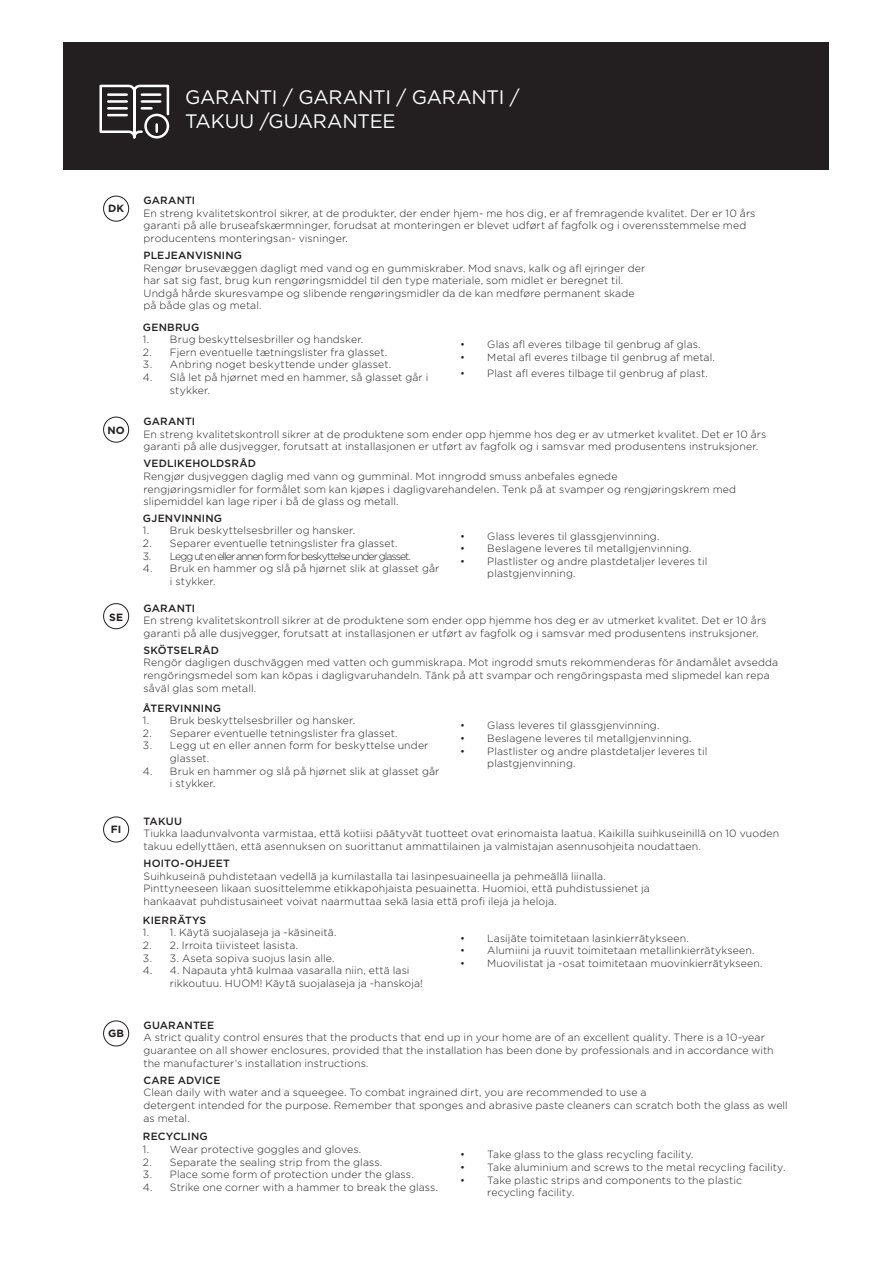
<style>
.page{position:relative;width:893px;height:1263px;background:#fff}
.page>*{position:absolute;margin:0;border:0;box-sizing:border-box;transform-origin:0 0}
.t1{font:19.5px/24px "Gotham";letter-spacing:-.01em;color:#fff}
.t2{font:300 10.5px/12.6px "Gotham";letter-spacing:.01em;color:#231f20}
.t3{font:500 10.5px "Gotham";letter-spacing:.015em;color:#231f20}
.t4{font:300 10.5px "Gotham";letter-spacing:-.09em;color:#231f20}
.t5{font:700 10.5px "Gotham";letter-spacing:.03em;color:#231f20}
</style>
<div class="page">
<div style="left:103px;top:417px;width:26px;height:26px;border:1px solid #231f20;border-radius:50%"></div>
<div style="left:103px;top:196px;width:26px;height:26px;border:1px solid #231f20;border-radius:50%"></div>
<div style="left:64px;top:43px;width:765px;height:127px;background:#231f20"></div>
<svg style="left:99px;top:84px;width:71px;height:55px"></svg>
<div style="left:103px;top:603px;width:26px;height:26px;border:1px solid #231f20;border-radius:50%"></div>
<div style="left:103px;top:816px;width:26px;height:26px;border:1px solid #231f20;border-radius:50%"></div>
<div style="left:103px;top:1020px;width:26px;height:26px;border:1px solid #231f20;border-radius:50%"></div>
<h1 class="t1" style="left:185px;top:85px;width:336px">GARANTI / GARANTI / GARANTI /<br>TAKUU /GUARANTEE</h1>
<p class="t5" style="left:108px;top:202px;width:18px">DK</p>
<p class="t5" style="left:107px;top:424px;width:19px">NO</p>
<p class="t5" style="left:109px;top:610px;width:16px">SE</p>
<p class="t5" style="left:111px;top:822px;width:12px">FI</p>
<p class="t5" style="left:108px;top:1026px;width:18px">GB</p>
<p class="t3" style="left:144px;top:193px;width:53px">GARANTI</p>
<p class="t2" style="left:144px;top:206px;width:613px">En streng kvalitetskontrol sikrer, at de produkter, der ender hjem- me hos dig, er af fremragende kvalitet. Der er 10 års garanti på alle bruseafskærmninger, forudsat at monteringen er blevet udført af fagfolk og i overensstemmelse med producentens monteringsan- visninger.</p>
<p class="t3" style="left:144px;top:248px;width:100px">PLEJEANVISNING</p>
<p class="t2" style="left:144px;top:261px;width:503px">Rengør brusevæggen dagligt med vand og en gummiskraber. Mod snavs, kalk og afl ejringer der har sat sig fast, brug kun rengøringsmiddel til den type materiale, som midlet er beregnet til.<br>Undgå hårde skuresvampe og slibende rengøringsmidler da de kan medføre permanent skade på både glas og metal.</p>
<p class="t3" style="left:143px;top:320px;width:58px">GENBRUG</p>
<p class="t2" style="left:143px;top:333px;width:222px">1. Brug beskyttelsesbriller og handsker.</p>
<p class="t2" style="left:143px;top:345px;width:246px">2. Fjern eventuelle tætningslister fra glasset.</p>
<p class="t2" style="left:143px;top:358px;width:250px">3. Anbring noget beskyttende under glasset.</p>
<p class="t2" style="left:170px;top:371px;width:260px;text-indent:-27px">4. Slå let på hjørnet med en hammer, så glasset går i stykker.</p>
<p class="t2" style="left:460px;top:338px;width:242px">• Glas afl everes tilbage til genbrug af glas.</p>
<p class="t2" style="left:460px;top:351px;width:256px">• Metal afl everes tilbage til genbrug af metal.</p>
<p class="t2" style="left:460px;top:367px;width:249px">• Plast afl everes tilbage til genbrug af plast.</p>
<p class="t3" style="left:143px;top:414px;width:53px">GARANTI</p>
<p class="t2" style="left:143px;top:427px;width:624px">En streng kvalitetskontroll sikrer at de produktene som ender opp hjemme hos deg er av utmerket kvalitet. Det er 10 års garanti på alle dusjvegger, forutsatt at installasjonen er utført av fagfolk og i samsvar med produsentens instruksjoner.</p>
<p class="t3" style="left:143px;top:457px;width:114px">VEDLIKEHOLDSRÅD</p>
<p class="t2" style="left:143px;top:470px;width:594px">Rengjør dusjveggen daglig med vann og gumminal. Mot inngrodd smuss anbefales egnede<br>rengjøringsmidler for formålet som kan kjøpes i dagligvarehandelen. Tenk på at svamper og rengjøringskrem med slipemiddel kan lage riper i bå de glass og metall.</p>
<p class="t3" style="left:143px;top:511px;width:81px">GJENVINNING</p>
<p class="t2" style="left:143px;top:524px;width:214px">1. Bruk beskyttelsesbriller og hansker.</p>
<p class="t2" style="left:143px;top:537px;width:256px">2. Separer eventuelle tetningslister fra glasset.</p>
<p class="t4" style="left:143px;top:549px;width:269px">3. Legg ut en eller annen form for beskyttelse under glasset.</p>
<p class="t2" style="left:170px;top:562px;width:271px;text-indent:-27px">4. Bruk en hammer og slå på hjørnet slik at glasset går i stykker.</p>
<p class="t2" style="left:460px;top:529px;width:201px">• Glass leveres til glassgjenvinning.</p>
<p class="t2" style="left:460px;top:542px;width:233px">• Beslagene leveres til metallgjenvinning.</p>
<p class="t2" style="left:487px;top:555px;width:222px;text-indent:-27px">• Plastlister og andre plastdetaljer leveres til plastgjenvinning.</p>
<p class="t3" style="left:144px;top:601px;width:53px">GARANTI</p>
<p class="t2" style="left:144px;top:614px;width:624px">En streng kvalitetskontroll sikrer at de produktene som ender opp hjemme hos deg er av utmerket kvalitet. Det er 10 års garanti på alle dusjvegger, forutsatt at installasjonen er utført av fagfolk og i samsvar med produsentens instruksjoner.</p>
<p class="t3" style="left:144px;top:643px;width:77px">SKÖTSELRÅD</p>
<p class="t2" style="left:144px;top:656px;width:636px">Rengör dagligen duschväggen med vatten och gummiskrapa. Mot ingrodd smuts rekommenderas för ändamålet avsedda rengöringsmedel som kan köpas i dagligvaruhandeln. Tänk på att svampar och rengöringspasta med slipmedel kan repa såväl glas som metall.</p>
<p class="t3" style="left:143px;top:701px;width:80px">ÅTERVINNING</p>
<p class="t2" style="left:143px;top:714px;width:214px">1. Bruk beskyttelsesbriller og hansker.</p>
<p class="t2" style="left:143px;top:726px;width:256px">2. Separer eventuelle tetningslister fra glasset.</p>
<p class="t2" style="left:170px;top:739px;width:260px;text-indent:-27px">3. Legg ut en eller annen form for beskyttelse under glasset.</p>
<p class="t2" style="left:170px;top:764px;width:271px;text-indent:-27px">4. Bruk en hammer og slå på hjørnet slik at glasset går i stykker.</p>
<p class="t2" style="left:460px;top:719px;width:201px">• Glass leveres til glassgjenvinning.</p>
<p class="t2" style="left:460px;top:732px;width:233px">• Beslagene leveres til metallgjenvinning.</p>
<p class="t2" style="left:487px;top:744px;width:222px;text-indent:-27px">• Plastlister og andre plastdetaljer leveres til plastgjenvinning.</p>
<p class="t3" style="left:144px;top:814px;width:40px">TAKUU</p>
<p class="t2" style="left:144px;top:827px;width:637px">Tiukka laadunvalvonta varmistaa, että kotiisi päätyvät tuotteet ovat erinomaista laatua. Kaikilla suihkuseinillä on 10 vuoden takuu edellyttäen, että asennuksen on suorittanut ammattilainen ja valmistajan asennusohjeita noudattaen.</p>
<p class="t3" style="left:144px;top:856px;width:88px">HOITO-OHJEET</p>
<p class="t2" style="left:144px;top:869px;width:508px">Suihkuseinä puhdistetaan vedellä ja kumilastalla tai lasinpesuaineella ja pehmeällä liinalla.<br>Pinttyneeseen likaan suosittelemme etikkapohjaista pesuainetta. Huomioi, että puhdistussienet ja hankaavat puhdistusaineet voivat naarmuttaa sekä lasia että profi ileja ja heloja.</p>
<p class="t3" style="left:143px;top:913px;width:65px">KIERRÄTYS</p>
<p class="t2" style="left:143px;top:926px;width:195px">1. 1. Käytä suojalaseja ja -käsineitä.</p>
<p class="t2" style="left:143px;top:939px;width:157px">2. 2. Irroita tiivisteet lasista.</p>
<p class="t2" style="left:143px;top:951px;width:193px">3. 3. Aseta sopiva suojus lasin alle.</p>
<p class="t2" style="left:170px;top:964px;width:254px;text-indent:-27px">4. 4. Napauta yhtä kulmaa vasaralla niin, että lasi rikkoutuu. HUOM! Käytä suojalaseja ja -hanskoja!</p>
<p class="t2" style="left:460px;top:931px;width:230px">• Lasijäte toimitetaan lasinkierrätykseen.</p>
<p class="t2" style="left:460px;top:944px;width:296px">• Alumiini ja ruuvit toimitetaan metallinkierrätykseen.</p>
<p class="t2" style="left:460px;top:956px;width:304px">• Muovilistat ja -osat toimitetaan muovinkierrätykseen.</p>
<p class="t3" style="left:144px;top:1018px;width:72px">GUARANTEE</p>
<p class="t2" style="left:144px;top:1031px;width:632px">A strict quality control ensures that the products that end up in your home are of an excellent quality. There is a 10-year guarantee on all shower enclosures, provided that the installation has been done by professionals and in accordance with the manufacturer’s installation instructions.</p>
<p class="t3" style="left:144px;top:1073px;width:79px">CARE ADVICE</p>
<p class="t2" style="left:144px;top:1086px;width:646px">Clean daily with water and a squeegee. To combat ingrained dirt, you are recommended to use a<br>detergent intended for the purpose. Remember that sponges and abrasive paste cleaners can scratch both the glass as well as metal.</p>
<p class="t3" style="left:143px;top:1130px;width:66px">RECYCLING</p>
<p class="t2" style="left:143px;top:1143px;width:220px">1. Wear protective goggles and gloves.</p>
<p class="t2" style="left:143px;top:1155px;width:241px">2. Separate the sealing strip from the glass.</p>
<p class="t2" style="left:143px;top:1168px;width:272px">3. Place some form of protection under the glass.</p>
<p class="t2" style="left:143px;top:1180px;width:297px">4. Strike one corner with a hammer to break the glass.</p>
<p class="t2" style="left:460px;top:1148px;width:235px">• Take glass to the glass recycling facility.</p>
<p class="t2" style="left:460px;top:1161px;width:327px">• Take aluminium and screws to the metal recycling facility.</p>
<p class="t2" style="left:487px;top:1173px;width:256px;text-indent:-27px">• Take plastic strips and components to the plastic recycling facility.</p>
</div>
